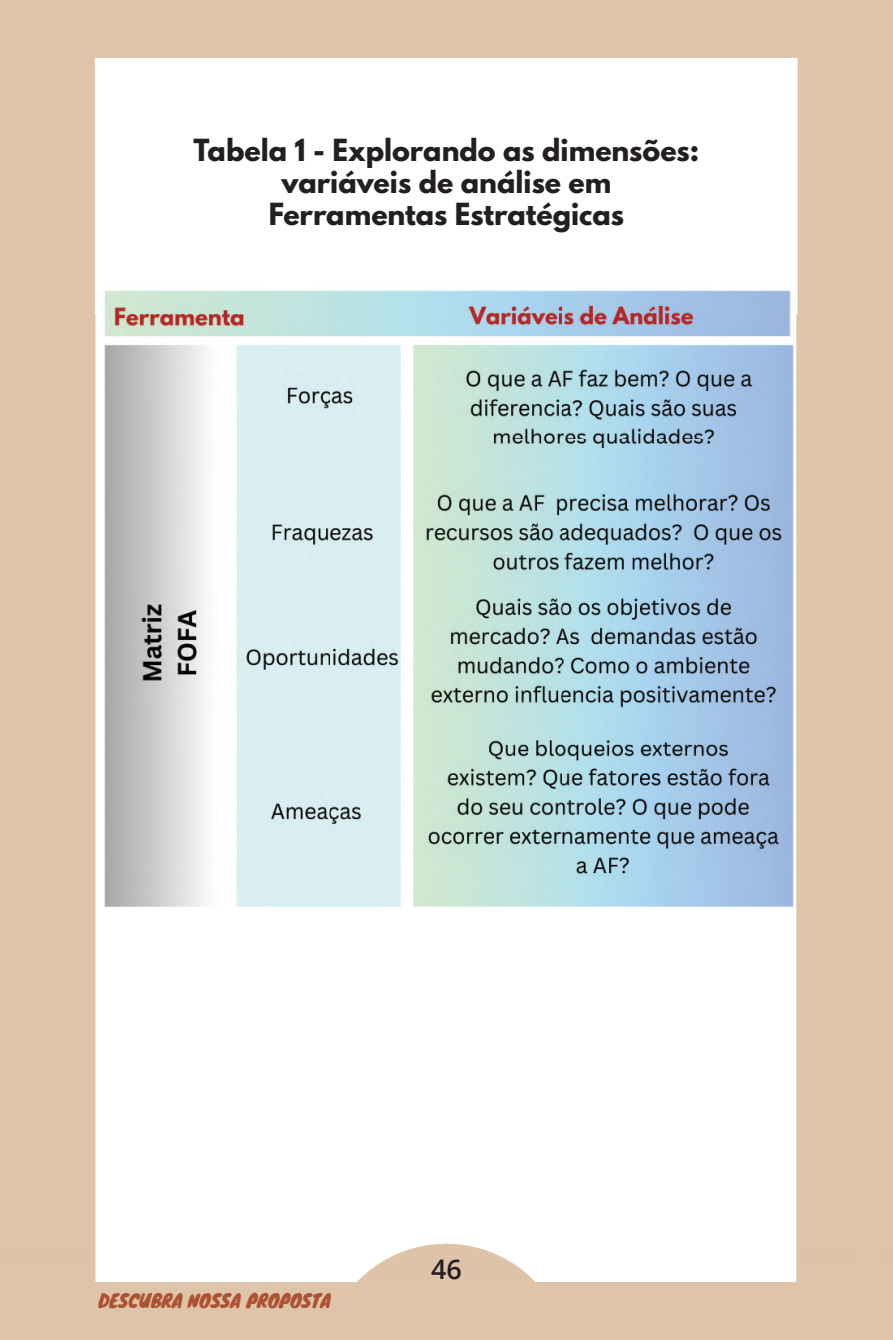
<style>
.page{position:relative;width:893px;height:1340px;background:#fff}
.page>*{position:absolute;margin:0;border:0;box-sizing:border-box;transform-origin:0 0}
.t1{font:700 27px/32.4px "League Spartan";color:#231f20;text-align:center}
.t2{font:600 27px "Open Sans";color:#231f20}
.t3{font:18px "Knewave";color:#ac5132}
</style>
<div class="page">
<img style="left:0;top:0;width:861px;height:314px">
<img style="left:0;top:314px;width:155px;height:1025px">
<img style="left:784px;top:314px;width:77px;height:1025px">
<img style="left:98px;top:284px;width:697px;height:625px">
<p class="t1" style="left:194px;top:133px;width:507px">Tabela 1 - Explorando as dimensões: variáveis de análise em<br>Ferramentas Estratégicas</p>
<p class="t3" style="left:98px;top:1286px;width:234px">DESCUBRA NOSSA PROPOSTA</p>
<p class="t2" style="left:431px;top:1250px;width:32px">46</p>
</div>
